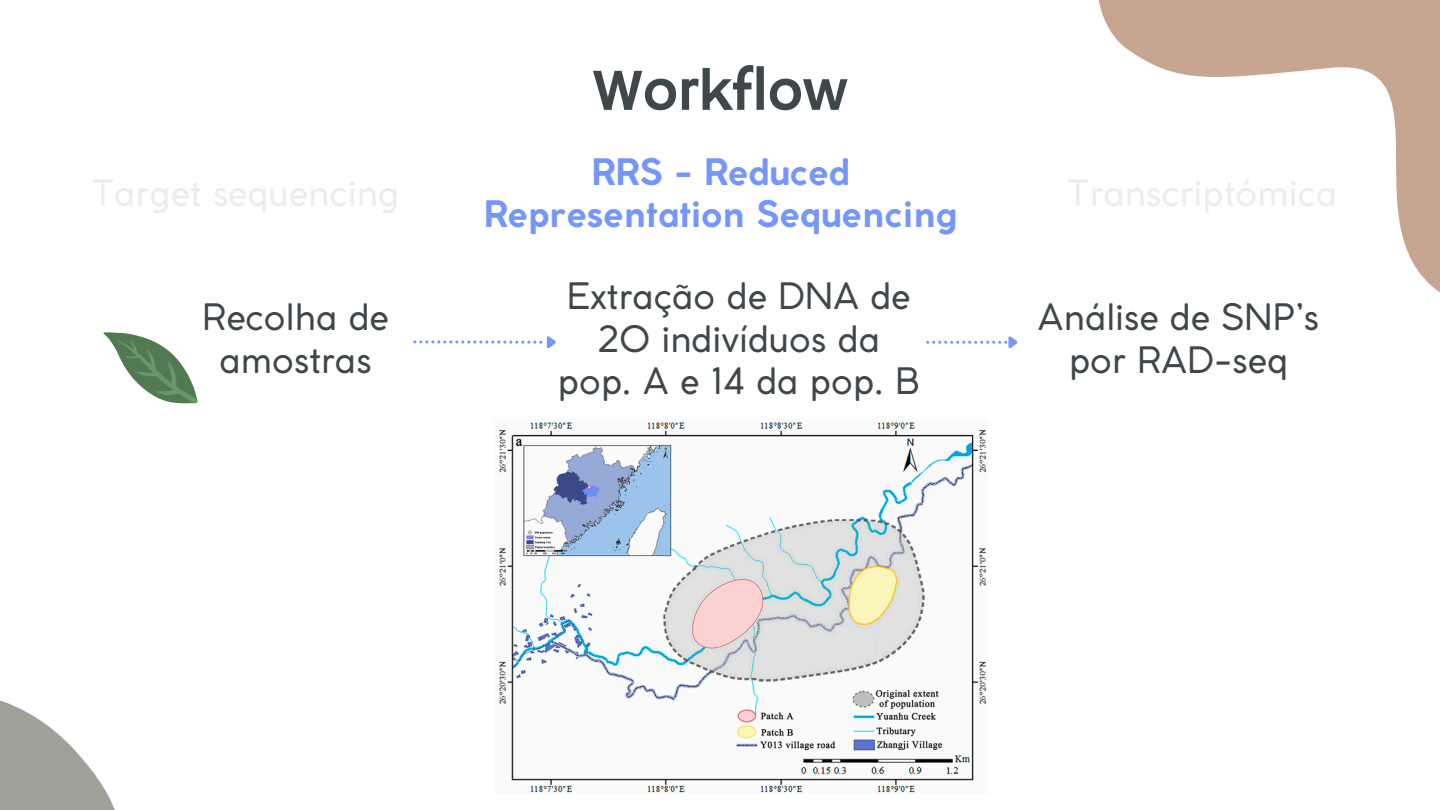
<style>
.page{position:relative;width:1440px;height:810px;background:#fff}
.page>*{position:absolute;margin:0;border:0;box-sizing:border-box;transform-origin:0 0}
.t1{font:60px "Hammersmith One";color:#40474b}
.t2{font:36px/42.8px "Coco Gothic";color:#40474b;text-align:center}
.t3{font:700 36px/42.8px "Coco Gothic";color:#7596fa;text-align:center}
</style>
<div class="page">
<svg style="left:1098px;top:0;width:342px;height:293px"></svg>
<svg style="left:103px;top:332px;width:95px;height:72px"></svg>
<svg style="left:413px;top:336px;width:143px;height:13px"></svg>
<svg style="left:0;top:700px;width:115px;height:110px"></svg>
<svg style="left:926px;top:336px;width:92px;height:13px"></svg>
<img style="left:498px;top:422px;width:489px;height:371px">
<p class="t2" style="left:202px;top:299px;width:188px">Recolha de amostras</p>
<h1 class="t1" style="left:593px;top:56px;width:256px">Workflow</h1>
<h2 class="t3" style="left:483px;top:153px;width:476px">RRS - Reduced<br>Representation Sequencing</h2>
<p class="t2" style="left:558px;top:278px;width:363px">Extração de DNA de<br>20 indivíduos da pop. A e 14 da pop. B</p>
<p class="t2" style="left:1038px;top:299px;width:283px">Análise de SNP’s por RAD-seq</p>
</div>
